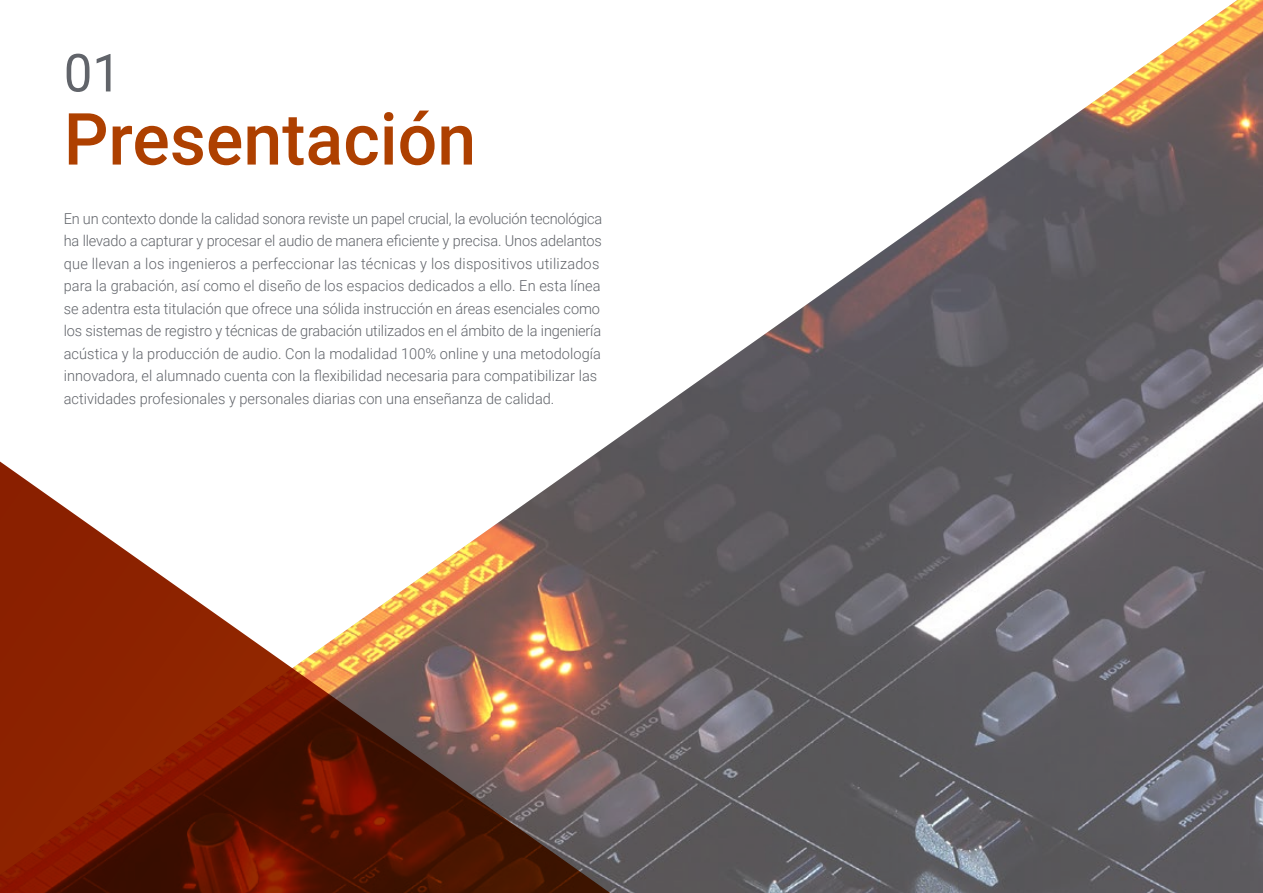
<style>
.page{position:relative;width:1263px;height:893px;background:#fff}
.page>*{position:absolute;margin:0;border:0;box-sizing:border-box;transform-origin:0 0}
.t1{font:500 72px "Roboto";color:#ae4000}
.t2{font:52.5px "Roboto";color:#61646a}
.t3{font:300 15px/22.5px "Roboto";color:#61646a}
</style>
<div class="page">
<img style="left:606px;top:0;width:657px;height:893px">
<svg style="left:0;top:446px;width:640px;height:447px"></svg>
<h2 class="t2" style="left:64px;top:36px;width:59px">01</h2>
<h1 class="t1" style="left:64px;top:89px;width:414px">Presentación</h1>
<p class="t3" style="left:64px;top:207px;width:540px">En un contexto donde la calidad sonora reviste un papel crucial, la evolución tecnológica ha llevado a capturar y procesar el audio de manera eficiente y precisa. Unos adelantos que llevan a los ingenieros a perfeccionar las técnicas y los dispositivos utilizados para la grabación, así como el diseño de los espacios dedicados a ello. En esta línea se adentra esta titulación que ofrece una sólida instrucción en áreas esenciales como los sistemas de registro y técnicas de grabación utilizados en el ámbito de la ingeniería acústica y la producción de audio. Con la modalidad 100% online y una metodología innovadora, el alumnado cuenta con la flexibilidad necesaria para compatibilizar las actividades profesionales y personales diarias con una enseñanza de calidad.</p>
</div>
